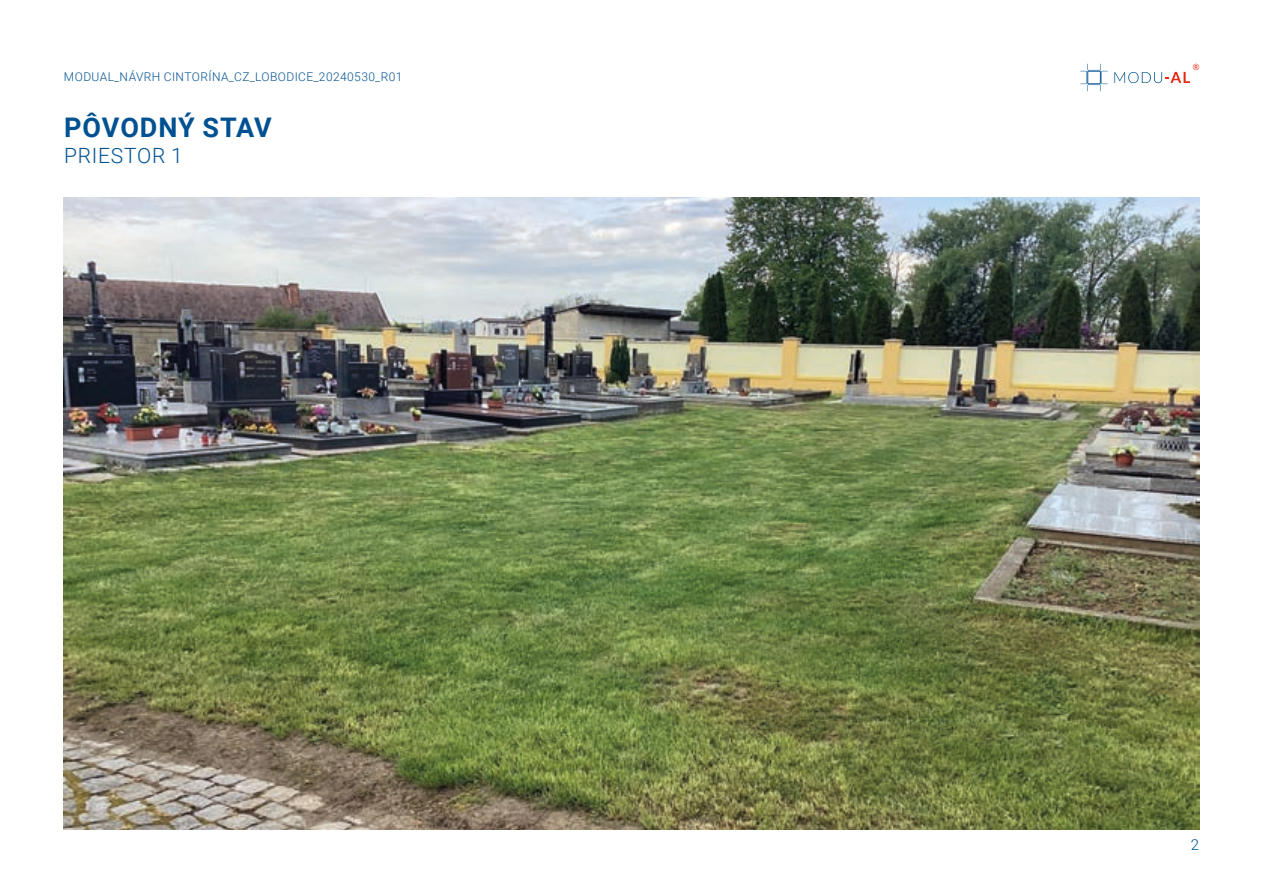
<style>
.page{position:relative;width:1263px;height:893px;background:#fff}
.page>*{position:absolute;margin:0;border:0;box-sizing:border-box;transform-origin:0 0}
.t1{font:700 27px "Roboto";letter-spacing:.03em;color:#005192}
.t2{font:300 21px "Roboto";letter-spacing:.035em;color:#005192}
.t3{font:300 15px "Roboto";color:#005192}
.t4{font:300 12px "Roboto";letter-spacing:.035em;color:#005192}
</style>
<div class="page">
<svg style="left:1114px;top:64px;width:85px;height:19px"></svg>
<svg style="left:1080px;top:64px;width:28px;height:27px"></svg>
<img style="left:64px;top:198px;width:1135px;height:631px">
<p class="t4" style="left:64px;top:68px;width:340px">MODUAL_NÁVRH CINTORÍNA_CZ_LOBODICE_20240530_R01</p>
<p class="t1" style="left:64px;top:109px;width:209px">PÔVODNÝ STAV</p>
<p class="t2" style="left:64px;top:141px;width:120px">PRIESTOR 1</p>
<p class="t3" style="left:1191px;top:834px;width:10px">2</p>
</div>
